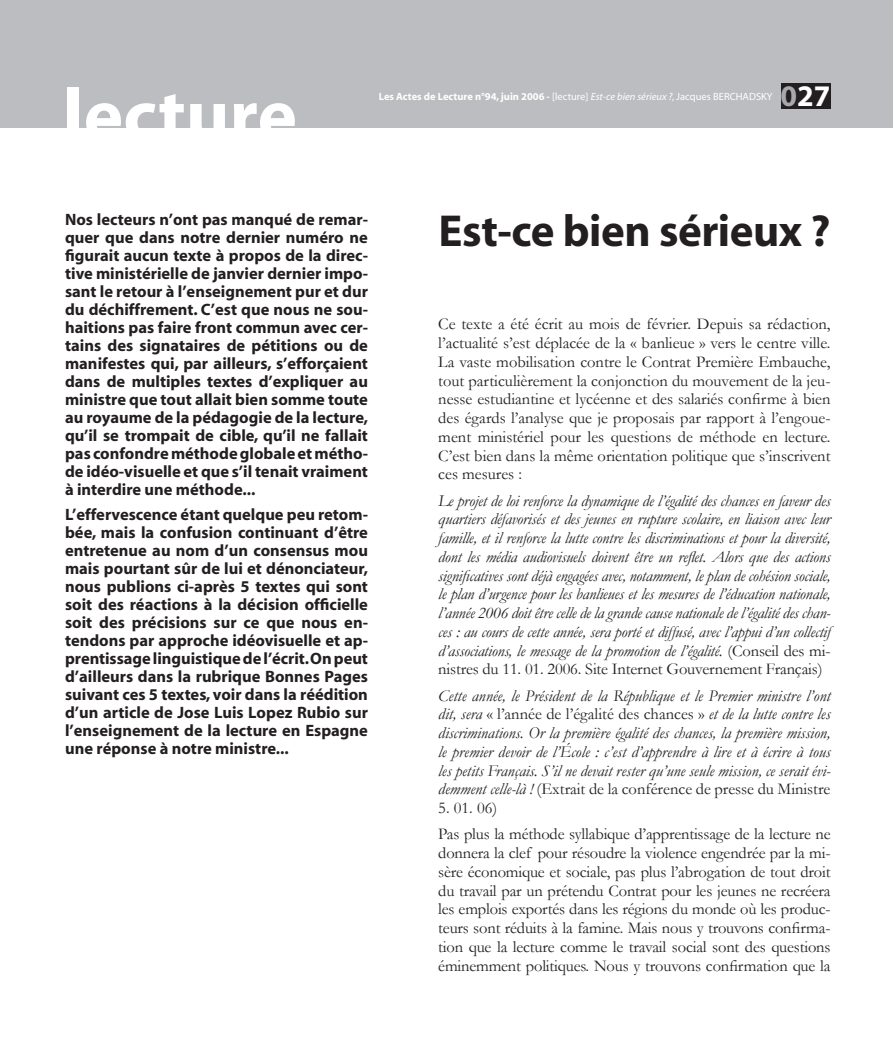
<style>
.page{position:relative;width:893px;height:1063px;background:#fff}
.page>*{position:absolute;margin:0;border:0;box-sizing:border-box;transform-origin:0 0}
.t1{font:700 75px "Myriad";color:#fff}
.t2{font:700 45px "Myriad";letter-spacing:-.01em;color:#231f20}
.t3{font:700 30px "Myriad";color:#fff}
.t4{font:700 16.5px/18px "Myriad";color:#231f20;text-align:justify}
.t5{font:italic 16.5px/18.8px "Garamond";letter-spacing:-.01em;color:#231f20;text-align:justify}
.t6{font:16.5px/18.8px "Garamond";letter-spacing:-.01em;color:#231f20;text-align:justify}
.t7{font:700 10.5px "Myriad";color:#fff}
.s1{font-weight:400}
.s2{font-weight:400;font-style:italic}
.s3{color:#a8a9ad}
.s4{font-style:normal}
</style>
<div class="page">
<div style="left:0;top:0;width:893px;height:128px;background:#bcbdc0"></div>
<div style="left:780px;top:84px;width:50px;height:25px;background:#231f20"></div>
<h1 class="t1" style="left:63px;top:71px;width:236px">lecture</h1>
<p class="t7" style="left:379px;top:90px;width:395px">Les Actes de Lecture n°94, juin 2006 - <span class="s1">[lecture]</span> <span class="s2">Est-ce bien sérieux ?,</span> <span class="s1">Jacques BERCHADSKY</span></p>
<h3 class="t3" style="left:780px;top:78px;width:51px"><span class="s3">0</span>27</h3>
<p class="t4" style="left:65px;top:210px;width:304px">Nos lecteurs n’ont pas manqué de remar&shy;quer que dans notre dernier numéro ne figurait aucun texte à propos de la direc&shy;tive ministérielle de janvier dernier impo&shy;sant le retour à l’enseignement pur et dur du déchiffrement. C’est que nous ne sou&shy;haitions pas faire front commun avec cer&shy;tains des signataires de pétitions ou de manifestes qui, par ailleurs, s’efforçaient dans de multiples textes d’expliquer au ministre que tout allait bien somme toute au royaume de la pédagogie de la lecture, qu’il se trompait de cible, qu’il ne fallait pas confondre méthode globale et métho&shy;de idéo-visuelle et que s’il tenait vraiment à interdire une méthode...</p>
<p class="t4" style="left:65px;top:506px;width:304px">L’effervescence étant quelque peu retom&shy;bée, mais la confusion continuant d’être entretenue au nom d’un consensus mou mais pourtant sûr de lui et dénonciateur, nous publions ci-après 5 textes qui sont soit des réactions à la décision officielle soit des précisions sur ce que nous en&shy;tendons par approche idéovisuelle et ap&shy;prentissage linguistique de l’écrit. On peut d’ailleurs dans la rubrique Bonnes Pages suivant ces 5 textes, voir dans la réédition d’un article de Jose Luis Lopez Rubio sur l’enseignement de la lecture en Espagne une réponse à notre ministre...</p>
<h2 class="t2" style="left:438px;top:204px;width:393px">Est-ce bien sérieux ?</h2>
<p class="t6" style="left:438px;top:314px;width:394px">Ce texte a été écrit au mois de février. Depuis sa rédaction, l’actualité s’est déplacée de la « banlieue » vers le centre ville.<br>La vaste mobilisation contre le Contrat Première Embauche, tout particulièrement la conjonction du mouvement de la jeu&shy;nesse estudiantine et lycéenne et des salariés confirme à bien des égards l’analyse que je proposais par rapport à l’engoue&shy;ment ministériel pour les questions de méthode en lecture.<br>C’est bien dans la même orientation politique que s’inscrivent ces mesures :</p>
<p class="t5" style="left:438px;top:491px;width:394px">Le projet de loi renforce la dynamique de l’égalité des chances en faveur des quartiers défavorisés et des jeunes en rupture scolaire, en liaison avec leur famille, et il renforce la lutte contre les discriminations et pour la diversité, dont les média audiovisuels doivent être un reflet. Alors que des actions significatives sont déjà engagées avec, notamment, le plan de cohésion sociale, le plan d’urgence pour les banlieues et les mesures de l’éducation nationale, l’année 2006 doit être celle de la grande cause nationale de l’égalité des chan&shy;ces : au cours de cette année, sera porté et diffusé, avec l’appui d’un collectif d’associations, le message de la promotion de l’égalité. <span class="s4">(Conseil des mi&shy;nistres du 11. 01. 2006. Site Internet Gouvernement Français)</span></p>
<p class="t5" style="left:438px;top:686px;width:394px">Cette année, le Président de la République et le Premier ministre l’ont dit, sera <span class="s4">« l’année de l’égalité des chances »</span> et de la lutte contre les discriminations. Or la première égalité des chances, la première mission, le premier devoir de l’École : c’est d’apprendre à lire et à écrire à tous les petits Français. S’il ne devait rester qu’une seule mission, ce serait évi&shy;demment celle-là ! <span class="s4">(Extrait de la conférence de presse du Ministre</span></p>
<p class="t6" style="left:438px;top:794px;width:394px;line-height:26.2px">5. 01. 06)<br>Pas plus la méthode syllabique d’apprentissage de la lecture ne</p>
<p class="t6" style="left:438px;top:843px;width:394px">donnera la clef pour résoudre la violence engendrée par la mi&shy;sère économique et sociale, pas plus l’abrogation de tout droit du travail par un prétendu Contrat pour les jeunes ne recréera les emplois exportés dans les régions du monde où les produc&shy;teurs sont réduits à la famine. Mais nous y trouvons confirma&shy;tion que la lecture comme le travail social sont des questions éminemment politiques. Nous y trouvons confirmation que la</p>
</div>
